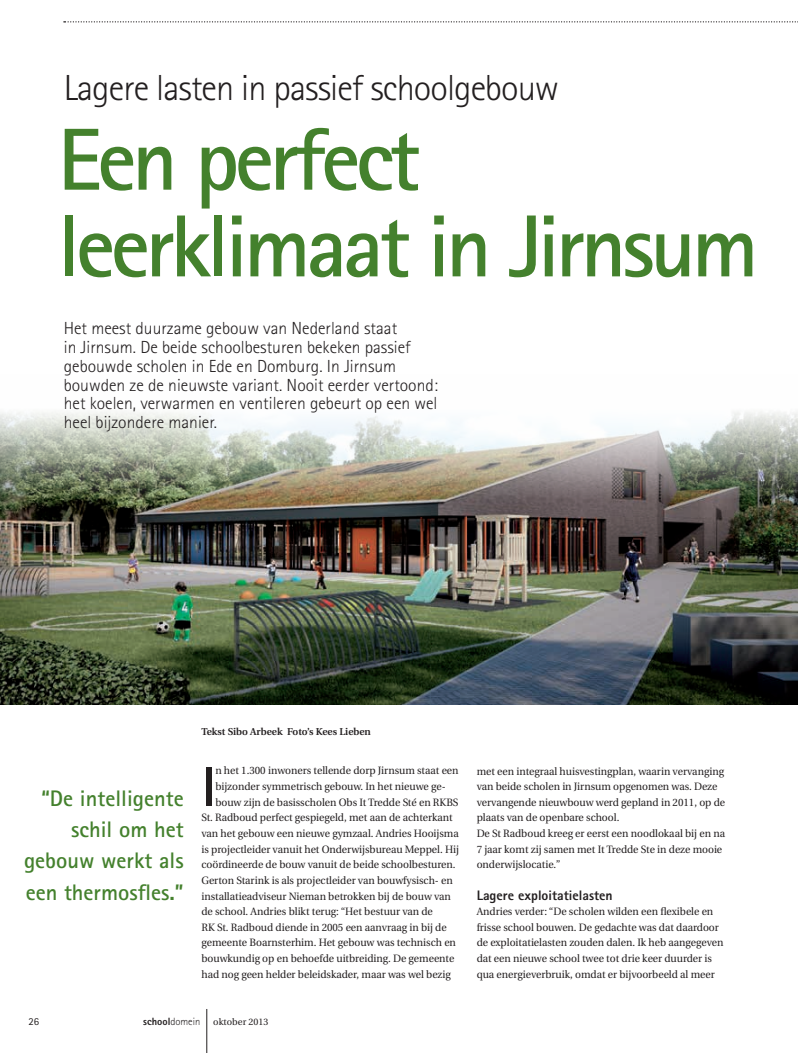
<style>
.page{position:relative;width:798px;height:1053px;background:#fff}
.page>*{position:absolute;margin:0;border:0;box-sizing:border-box;transform-origin:0 0}
.t1{font:700 88.12px/86.6px "Rotis Sans Serif";letter-spacing:-.05em;color:#44812d}
.t2{font:700 55.88px "Rotis Sans Serif";color:#231f20}
.t3{font:300 36.25px "Rotis Sans Serif";letter-spacing:-.025em;color:#231f20}
.t4{font:700 22.5px/31.2px "Rotis Sans Serif";color:#44812d;text-align:right}
.t5{font:300 17.5px/18.8px "Rotis Sans Serif";color:#231f20}
.t6{font:800 13.75px "Rotis Sans Serif";color:#231f20}
.t7{font:10.62px/15.6px "Utopia";letter-spacing:-.005em;color:#231f20}
.t8{font:10.62px "Rotis Sans Serif";color:#231f20}
.t9{font:600 10px "Utopia";color:#231f20}
.t10{font:9.38px "Utopia";color:#231f20}
.s1{font-family:"Rotis Sans Serif";font-weight:800;font-size:10.5px}
.s2{font-family:"Rotis Sans Serif";font-weight:300;font-size:10.5px}
</style>
<div class="page">
<img style="left:0;top:411px;width:797px;height:293px">
<svg style="left:64px;top:21px;width:734px;height:1px"></svg>
<hr style="left:206px;top:1008px;width:1px;height:44px;background:#231f20">
<h3 class="t3" style="left:64px;top:67px;width:496px">Lagere lasten in passief schoolgebouw</h3>
<h1 class="t1" style="left:58px;top:115px;width:702px">Een perfect leerklimaat in Jirnsum</h1>
<p class="t5" style="left:64px;top:319px;width:375px">Het meest duurzame gebouw van Nederland staat<br>in Jirnsum. De beide schoolbesturen bekeken passief gebouwde scholen in Ede en Domburg. In Jirnsum bouwden ze de nieuwste variant. Nooit eerder vertoond: het koelen, verwarmen en ventileren gebeurt op een wel heel bijzondere manier.</p>
<h3 class="t4" style="left:24px;top:782px;width:161px">“De intelligente schil om het gebouw werkt als een thermosfles.”</h3>
<p class="t9" style="left:201px;top:726px;width:171px">Tekst Sibo Arbeek Foto’s Kees Lieben</p>
<h2 class="t2" style="left:201px;top:751px;width:16px">I</h2>
<p class="t7" style="left:215px;top:763px;width:245px">n het 1.300 inwoners tellende dorp Jirnsum staat een</p>
<p class="t7" style="left:215px;top:778px;width:232px">bijzonder symmetrisch gebouw. In het nieuwe ge-</p>
<p class="t7" style="left:215px;top:794px;width:244px">bouw zijn de basisscholen Obs It Tredde Sté en RKBS</p>
<p class="t7" style="left:201px;top:810px;width:253px">St. Radboud perfect gespiegeld, met aan de achterkant</p>
<p class="t7" style="left:201px;top:825px;width:259px">van het gebouw een nieuwe gymzaal. Andries Hooijsma</p>
<p class="t7" style="left:201px;top:841px;width:259px">is projectleider vanuit het Onderwijsbureau Meppel. Hij</p>
<p class="t7" style="left:201px;top:857px;width:255px">coördineerde de bouw vanuit de beide schoolbesturen.</p>
<p class="t7" style="left:201px;top:872px;width:253px">Gerton Starink is als projectleider van bouwfysisch- en</p>
<p class="t7" style="left:201px;top:888px;width:251px">installatieadviseur Nieman betrokken bij de bouw van</p>
<p class="t7" style="left:201px;top:903px;width:233px">de school. Andries blikt terug: “Het bestuur van de</p>
<p class="t7" style="left:201px;top:919px;width:247px">RK St. Radboud diende in 2005 een aanvraag in bij de</p>
<p class="t7" style="left:201px;top:935px;width:256px">gemeente Boarnsterhim. Het gebouw was technisch en</p>
<p class="t7" style="left:201px;top:950px;width:254px">bouwkundig op en behoefde uitbreiding. De gemeente</p>
<p class="t7" style="left:201px;top:966px;width:251px">had nog geen helder beleidskader, maar was wel bezig</p>
<p class="t8" style="left:28px;top:1014px;width:12px">26</p>
<p class="t10" style="left:143px;top:1016px;width:127px"><span class="s1">school</span><span class="s2">domein</span> oktober 2013</p>
<p class="t7" style="left:476px;top:763px;width:250px">met een integraal huisvestingplan, waarin vervanging van beide scholen in Jirnsum opgenomen was. Deze vervangende nieuwbouw werd gepland in 2011, op de plaats van de openbare school.<br>De St Radboud kreeg er eerst een noodlokaal bij en na 7 jaar komt zij samen met It Tredde Ste in deze mooie onderwijslocatie.”</p>
<p class="t6" style="left:476px;top:886px;width:137px">Lagere exploitatielasten</p>
<p class="t7" style="left:476px;top:903px;width:248px">Andries verder: “De scholen wilden een flexibele en frisse school bouwen. De gedachte was dat daardoor de exploitatielasten zouden dalen. Ik heb aangegeven dat een nieuwe school twee tot drie keer duurder is qua energieverbruik, omdat er bijvoorbeeld al meer</p>
</div>
